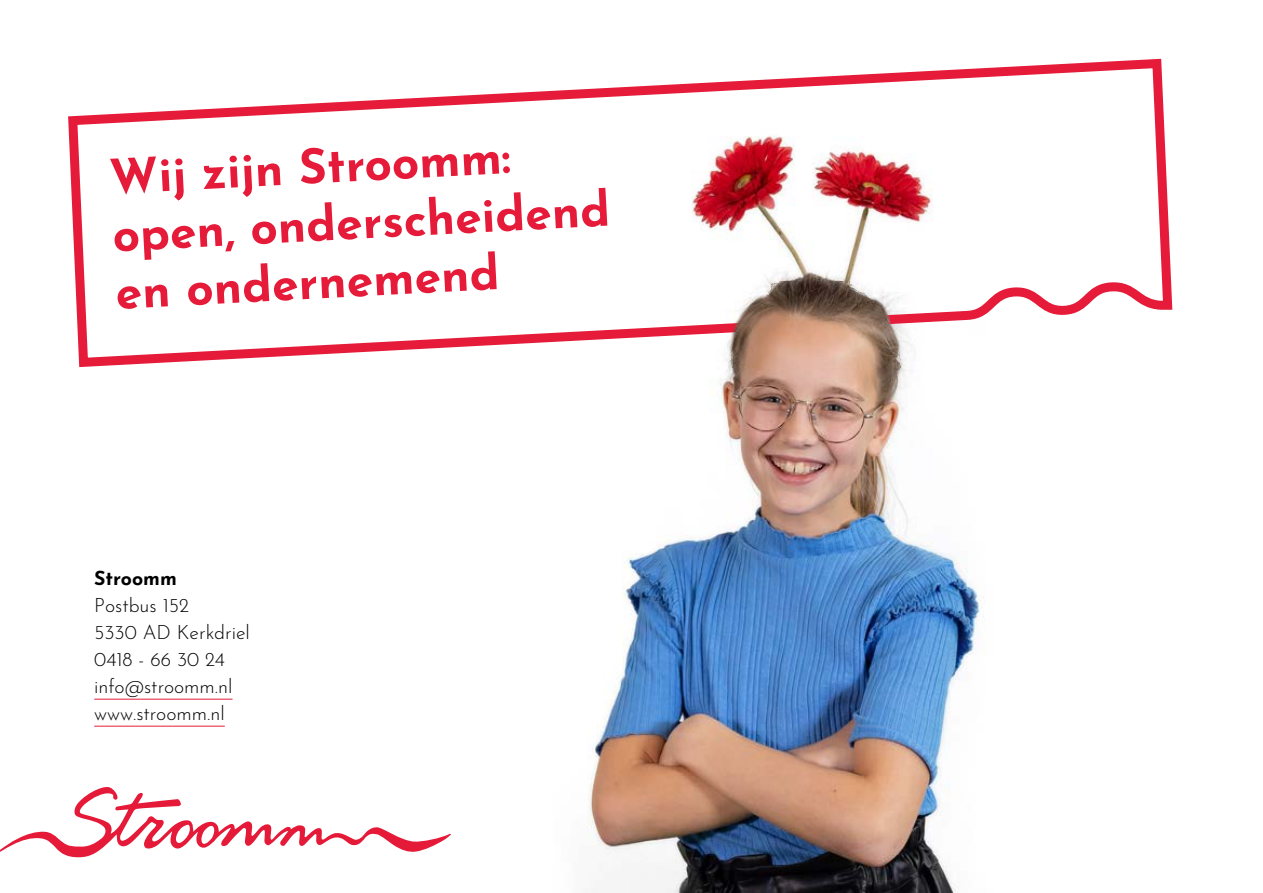
<style>
.page{position:relative;width:1263px;height:893px;background:#fff}
.page>*{position:absolute;margin:0;border:0;box-sizing:border-box;transform-origin:0 0}
.t1{font:700 48px/57.6px "Josefin Sans";color:#e51b39}
.t2{font:300 19.5px "Josefin Sans";color:#000}
.t3{font:700 19.5px "Josefin Sans";color:#000}
</style>
<div class="page">
<img style="left:589px;top:372px;width:396px;height:521px">
<svg style="left:68px;top:58px;width:1105px;height:314px"></svg>
<svg style="left:0;top:787px;width:451px;height:70px"></svg>
<hr style="left:94px;top:699px;width:139px;height:1px;background:#e51b39">
<hr style="left:94px;top:726px;width:131px;height:1px;background:#e51b39">
<img style="left:576px;top:281px;width:433px;height:86px">
<h1 class="t1" style="left:108px;top:141px;width:500px;rotate:-3deg">Wij zijn Stroomm: open, onderscheidend en ondernemend</h1>
<p class="t3" style="left:94px;top:561px;width:84px">Stroomm</p>
<p class="t2" style="left:94px;top:590px;width:96px">Postbus 152</p>
<p class="t2" style="left:94px;top:617px;width:157px">5330 AD Kerkdriel</p>
<p class="t2" style="left:94px;top:644px;width:132px">0418 - 66 30 24</p>
<p class="t2" style="left:94px;top:671px;width:140px">info@stroomm.nl</p>
<p class="t2" style="left:94px;top:698px;width:132px">www.stroomm.nl</p>
</div>
